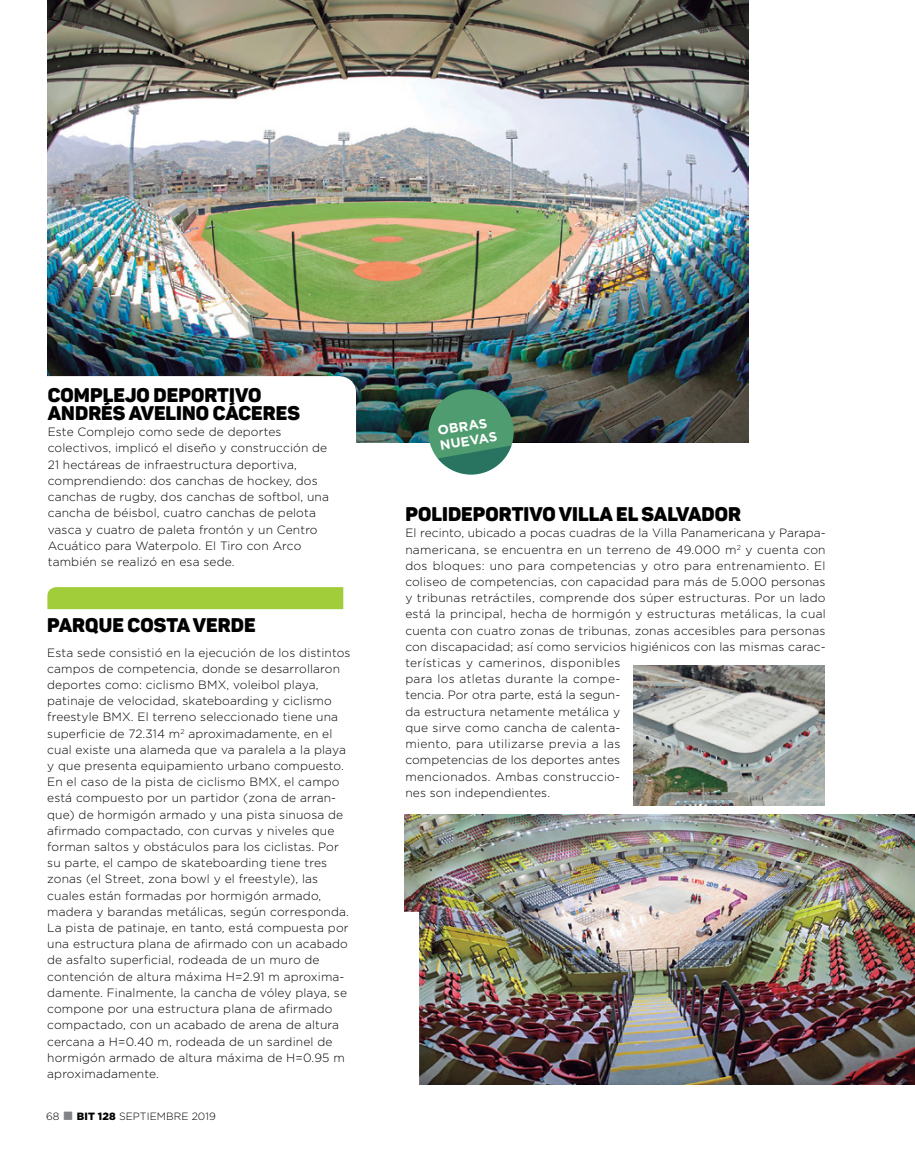
<style>
.page{position:relative;width:915px;height:1170px;background:#fff}
.page>*{position:absolute;margin:0;border:0;box-sizing:border-box;transform-origin:0 0}
.t1{font:19.5px/18px "Panton Black Caps";letter-spacing:.005em;color:#000}
.t2{font:700 13.2px/14.9px "Gotham";color:#fff}
.t3{font:300 12px/16.2px "Gotham";letter-spacing:.01em;color:#000}
.t4{font:300 10.5px "Gotham";letter-spacing:.005em;color:#000}
.s1{color:#808285}
.s2{font-weight:900}
</style>
<div class="page">
<img style="left:48px;top:0;width:700px;height:442px">
<img style="left:633px;top:665px;width:191px;height:140px">
<img style="left:404px;top:814px;width:510px;height:270px">
<svg style="left:47px;top:376px;width:309px;height:66px"></svg>
<div style="left:428px;top:389px;width:85px;height:85px;background:#509c71;border-radius:50%"></div>
<svg style="left:430px;top:444px;width:82px;height:30px"></svg>
<svg style="left:404px;top:911px;width:15px;height:173px"></svg>
<div style="left:47px;top:587px;width:296px;height:22px;background:#a1cd3a"></div>
<h1 class="t1" style="left:48px;top:386px;width:253px">COMPLEJO DEPORTIVO<br>ANDRÉS AVELINO CÁCERES</h1>
<p class="t3" style="left:48px;top:423px;width:282px">Este Complejo como sede de deportes colectivos, implicó el diseño y construcción de 21 hectáreas de infraestructura deportiva, comprendiendo: dos canchas de hockey, dos canchas de rugby, dos canchas de softbol, una cancha de béisbol, cuatro canchas de pelota vasca y cuatro de paleta frontón y un Centro Acuático para Waterpolo. E l Tiro con Arco también se realizó en esa sede.</p>
<h1 class="t1" style="left:47px;top:615px;width:210px">PARQUE COSTA VERDE</h1>
<p class="t3" style="left:47px;top:643px;width:305px">Esta sede consistió en la ejecución de los distintos campos de competencia, donde se desarrollaron deportes como: ciclismo BMX, voleibol playa, patinaje de velocidad, skateboarding y ciclismo freestyle BMX. El terreno seleccionado tiene una superficie de 72.314 m<sup>2</sup> aproximadamente, en el cual existe una alameda que va paralela a la playa y que presenta equipamiento urbano compuesto.<br>En el caso de la pista de ciclismo BMX, el campo está compuesto por un partidor (zona de arran&shy;que) de hormigón armado y una pista sinuosa de afirmado compactado, con curvas y niveles que forman saltos y obstáculos para los ciclistas. Por su parte, el campo de skateboarding tiene tres zonas (el Street, zona bowl y el freestyle), las cuales están formadas por hormigón armado, madera y barandas metálicas, según corresponda.<br>La pista de patinaje, en tanto, está compuesta por una estructura plana de afirmado con un acabado de asfalto superficial, rodeada de un muro de contención de altura máxima H=2.91 m aproxima&shy;damente. Finalmente, la cancha de vóley playa, se compone por una estructura plana de afirmado compactado, con un acabado de arena de altura cercana a H=0.40 m, rodeada de un sardinel de hormigón armado de altura máxima de H=0.95 m aproximadamente.</p>
<p class="t4" style="left:46px;top:1109px;width:171px">68 <span class="s1">■</span> <span class="s2">BIT 128</span> septiembre 2019</p>
<p class="t2" style="left:436px;top:423px;width:59px;rotate:-9deg">Obras<br>Nuevas</p>
<h1 class="t1" style="left:405px;top:505px;width:337px">POLIDEPORTIVO VILLA EL SALVADOR</h1>
<p class="t3" style="left:405px;top:524px;width:422px">El recinto, ubicado a pocas cuadras de la Villa Panamericana y Parapa&shy;namericana, se encuentra en un terreno de 49.000 m<sup>2</sup> y cuenta con dos bloques: uno para competencias y otro para entrenamiento. El coliseo de competencias, con capacidad para más de 5.000 personas y tribunas retráctiles, comprende dos súper estructuras. Por un lado está la principal, hecha de hormigón y estructuras metálicas, la cual cuenta con cuatro zonas de tribunas, zonas accesibles para personas con discapacidad; así como servicios higiénicos con las mismas carac&shy;terísticas y camerinos, disponibles<br>para los atletas durante la compe-<br>tencia. Por otra parte, está la segun-<br>da estructura netamente metálica y<br>que sirve como cancha de calenta-<br>miento, para utilizarse previa a las<br>competencias de los deportes antes<br>mencionados. Ambas construccio-<br>nes son independientes.</p>
</div>
